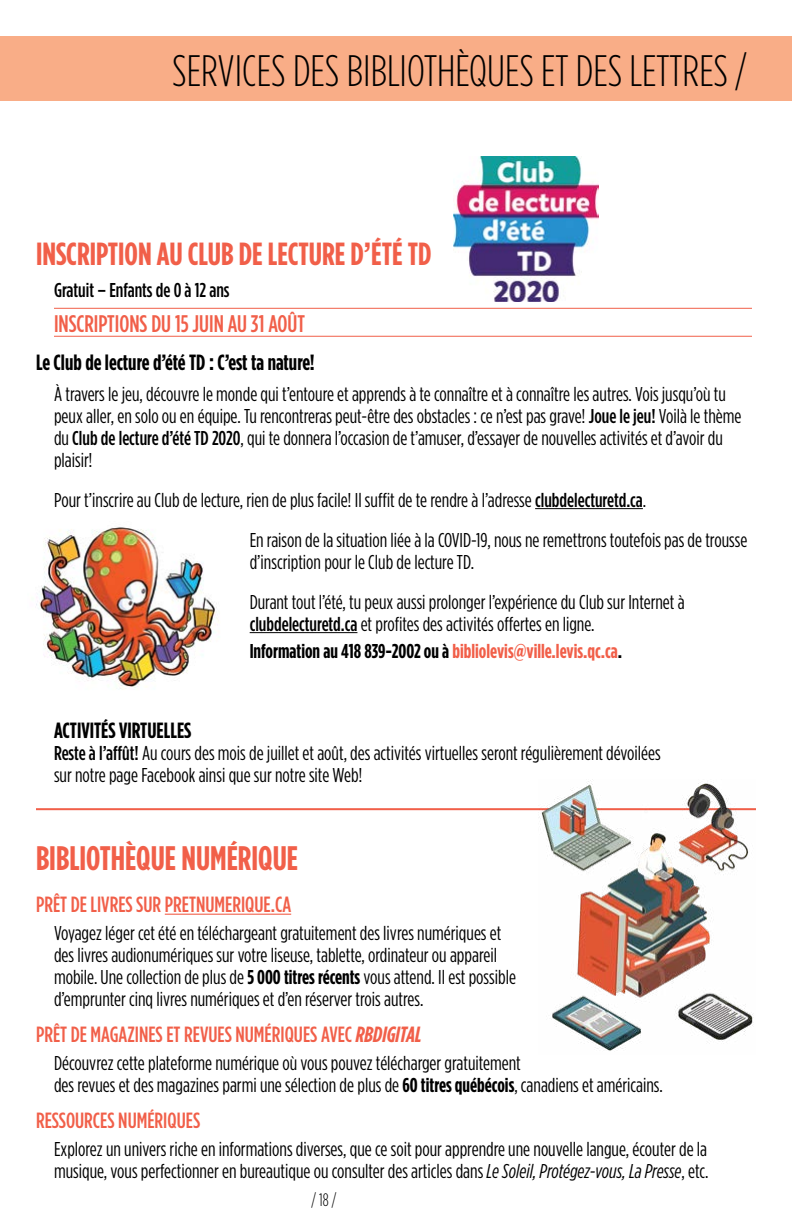
<style>
.page{position:relative;width:792px;height:1224px;background:#fff}
.page>*{position:absolute;margin:0;border:0;box-sizing:border-box;transform-origin:0 0}
.t1{font:300 44px "Gotham Condensed";color:#000}
.t2{font:700 34px "Gotham Condensed";color:#f15f49}
.t3{font:700 32px "Gotham Condensed";color:#f15f49}
.t4{font:500 24px "Gotham Condensed";color:#f15f49}
.t5{font:500 22px "Gotham Condensed";color:#f15f49}
.t6{font:700 22px "Gotham Condensed";color:#000}
.t7{font:20px/22px "Gotham Condensed";color:#000}
.t8{font:500 20px "Gotham Condensed";color:#000}
.t9{font:300 18px "Gotham Condensed";color:#000}
.s1{font-weight:500}
.s2{font-weight:700}
.s3{font-weight:700;color:#f15f49}
.s4{font-weight:700;font-style:italic}
.s5{font-style:italic}
</style>
<div class="page">
<div style="left:0;top:36px;width:792px;height:65px;background:#f9ad87"></div>
<hr style="left:54px;top:308px;width:698px;height:1px;background:#f15f49">
<hr style="left:54px;top:336px;width:698px;height:1px;background:#f15f49">
<hr style="left:535px;top:508px;width:108px;height:1px;background:#000">
<hr style="left:250px;top:632px;width:107px;height:1px;background:#000">
<img style="left:36px;top:527px;width:183px;height:162px">
<img style="left:454px;top:157px;width:144px;height:145px">
<hr style="left:165px;top:914px;width:126px;height:1px;background:#f15f49">
<hr style="left:36px;top:808px;width:720px;height:2px;background:#f15f49">
<img style="left:538px;top:779px;width:218px;height:272px">
<h1 class="t1" style="left:172px;top:46px;width:576px">SERVICES DES BIBLIOTHÈQUES ET DES LETTRES /</h1>
<h3 class="t3" style="left:36px;top:235px;width:397px">INSCRIPTION AU CLUB DE LECTURE D’ÉTÉ TD</h3>
<p class="t8" style="left:54px;top:278px;width:177px">Gratuit – Enfants de 0 à 12 ans</p>
<p class="t4" style="left:54px;top:309px;width:253px">INSCRIPTIONS DU 15 JUIN AU 31 AOÛT</p>
<p class="t6" style="left:36px;top:349px;width:280px">Le Club de lecture d’été TD : C’est ta nature!</p>
<p class="t7" style="left:54px;top:382px;width:689px">À travers le jeu, découvre le monde qui t’entoure et apprends à te connaître et à connaître les autres. Vois jusqu’où tu peux aller, en solo ou en équipe. Tu rencontreras peut-être des obstacles : ce n’est pas grave! <span class="s1">Joue le jeu!</span> Voilà le thème du <span class="s1">Club de lecture d’été TD 2020</span>, qui te donnera l’occasion de t’amuser, d’essayer de nouvelles activités et d’avoir du plaisir!</p>
<p class="t7" style="left:250px;top:479px;width:499px;line-height:40px;text-indent:-196px">Pour t’inscrire au Club de lecture, rien de plus facile! Il suffit de te rendre à l’adresse <span class="s1">clubdelecturetd.ca</span>.<br>En raison de la situation liée à la COVID-19, nous ne remettrons toutefois pas de trousse</p>
<p class="t7" style="left:250px;top:541px;width:436px;line-height:40px">d’inscription pour le Club de lecture TD.<br>Durant tout l’été, tu peux aussi prolonger l’expérience du Club sur Internet à</p>
<p class="t7" style="left:250px;top:610px;width:374px;line-height:27.8px"><span class="s1">clubdelecturetd.ca</span> et profites des activités offertes en ligne.<br><span class="s2">Information au 418 839-2002 ou à</span> <span class="s3">bibliolevis@ville.levis.qc.ca</span><span class="s2">.</span></p>
<p class="t6" style="left:54px;top:718px;width:139px">ACTIVITÉS VIRTUELLES</p>
<p class="t7" style="left:54px;top:742px;width:608px"><span class="s1">Reste à l’affût!</span> Au cours des mois de juillet et août, des activités virtuelles seront régulièrement dévoilées sur notre page Facebook ainsi que sur notre site Web!</p>
<h2 class="t2" style="left:36px;top:838px;width:264px">BIBLIOTHÈQUE NUMÉRIQUE</h2>
<p class="t5" style="left:36px;top:892px;width:257px">PRÊT DE LIVRES SUR PRETNUMERIQUE.CA</p>
<p class="t7" style="left:54px;top:922px;width:464px">Voyagez léger cet été en téléchargeant gratuitement des livres numériques et des livres audionumériques sur votre liseuse, tablette, ordinateur ou appareil mobile. Une collection de plus de <span class="s2">5 000 titres récents</span> vous attend. Il est possible d’emprunter cinq livres numériques et d’en réserver trois autres.</p>
<p class="t5" style="left:36px;top:1022px;width:387px">PRÊT DE MAGAZINES ET REVUES NUMÉRIQUES AVEC <span class="s4">RBDIGITAL</span></p>
<p class="t7" style="left:54px;top:1052px;width:610px">Découvrez cette plateforme numérique où vous pouvez télécharger gratuitement<br>des revues et des magazines parmi une sélection de plus de <span class="s2">60 titres québécois</span>, canadiens et américains.</p>
<p class="t5" style="left:36px;top:1108px;width:166px">RESSOURCES NUMÉRIQUES</p>
<p class="t7" style="left:54px;top:1138px;width:656px">Explorez un univers riche en informations diverses, que ce soit pour apprendre une nouvelle langue, écouter de la musique, vous perfectionner en bureautique ou consulter des articles dans <span class="s5">Le Soleil, Protégez-vous, La Presse</span>, etc.</p>
<p class="t9" style="left:312px;top:1190px;width:26px">/ 18 /</p>
</div>
